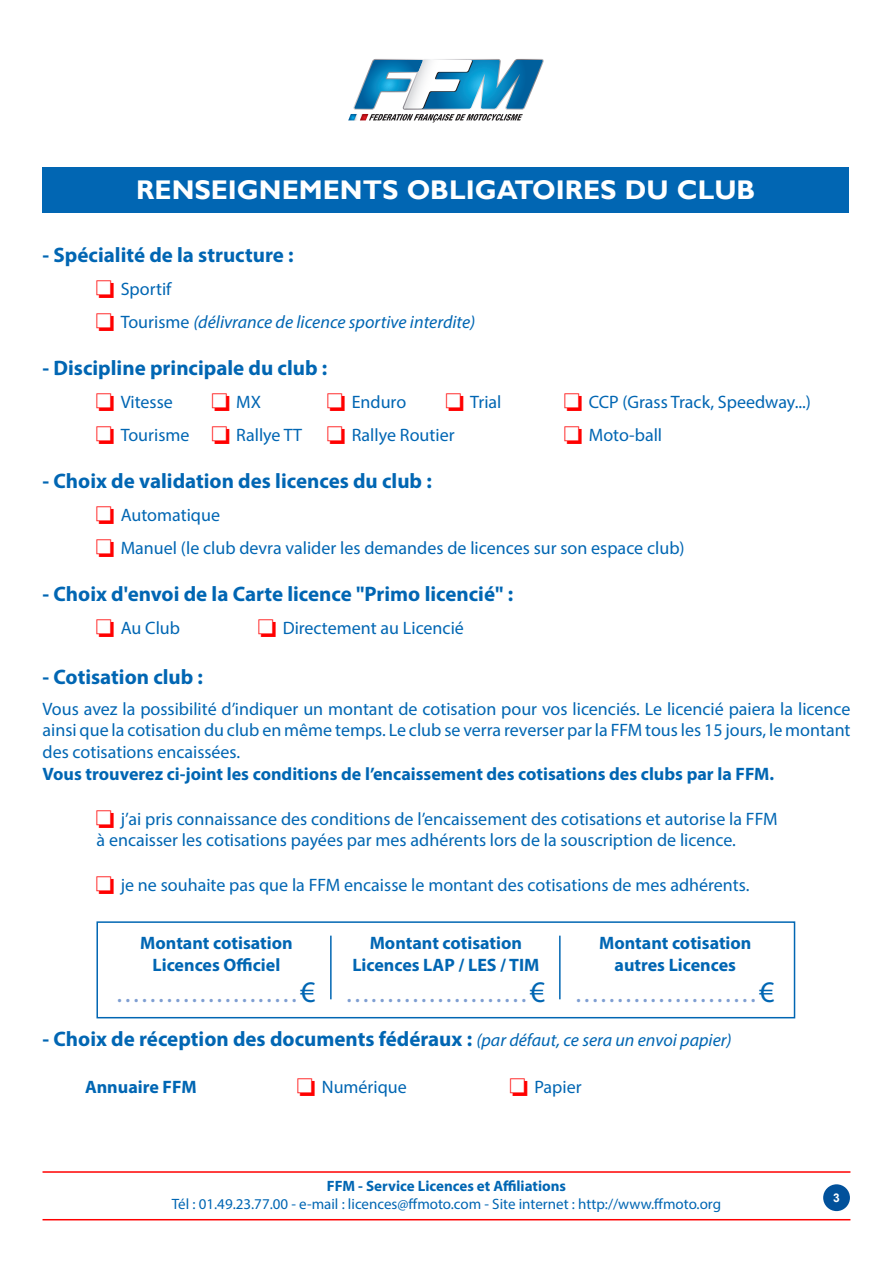
<style>
.page{position:relative;width:893px;height:1263px;background:#fff}
.page>*{position:absolute;margin:0;border:0;box-sizing:border-box;transform-origin:0 0}
.Normal_e{font:700 27px "Gill Sans";color:#fff}
.Texte_base{font:700 21px "Myriad Pro";color:#0166b3}
.Texte_base-2{font:18px/21.6px "Myriad Pro";color:#0166b3;text-align:justify}
.Texte_base-3{font:700 18px/21.6px "Myriad Pro";color:#0166b3;text-align:center}
.Texte_base-4{font:700 18px "Myriad Pro";color:#7e9ed2}
.Texte_base-5{font:italic 18px "Myriad Pro";color:#0166b3}
.t1{font:15px "Myriad Pro";color:#0166b3}
.t2{font:700 15px "Myriad Pro";color:#0166b3}
.t3{font:700 12px "Arial";color:#fff}
.s1{color:#f00}
.s2{font-style:normal}
.s3{font-weight:400;font-size:30px;color:#0166b3}
.s4{font-weight:400;font-style:italic;font-size:18px}
</style>
<div class="page">
<hr style="left:43px;top:1219px;width:807px;height:1px;background:#f00">
<hr style="left:43px;top:1171px;width:807px;height:2px;background:#f00">
<svg style="left:348px;top:59px;width:196px;height:63px"></svg>
<div style="left:823px;top:1184px;width:27px;height:27px;background:#01519b;border-radius:50%"></div>
<div style="left:43px;top:167px;width:806px;height:46px;background:#0166b3"></div>
<div style="left:96px;top:921px;width:699px;height:97px;border:2px solid #0166b3"></div>
<hr style="left:559px;top:936px;width:2px;height:63px;background:#0166b3">
<hr style="left:330px;top:936px;width:2px;height:63px;background:#0166b3">
<p class="Normal_e" style="left:136px;top:174px;width:621px">RENSEIGNEMENTS OBLIGATOIRES DU CLUB</p>
<p class="Texte_base" style="left:43px;top:242px;width:253px">- Spécialité de la structure :</p>
<p class="Texte_base-2" style="left:97px;top:278px;width:76px"><span class="s1">□</span> Sportif</p>
<p class="Texte_base-5" style="left:97px;top:311px;width:380px"><span class="s1">□</span> <span class="s2">Tourisme</span> (délivrance de licence sportive interdite)</p>
<p class="Texte_base" style="left:43px;top:354px;width:286px">- Discipline principale du club :</p>
<p class="Texte_base-2" style="left:97px;top:391px;width:78px"><span class="s1">□</span> Vitesse</p>
<p class="Texte_base-2" style="left:212px;top:391px;width:50px"><span class="s1">□</span> MX</p>
<p class="Texte_base-2" style="left:328px;top:391px;width:80px"><span class="s1">□</span> Enduro</p>
<p class="Texte_base-2" style="left:446px;top:391px;width:57px"><span class="s1">□</span> Trial</p>
<p class="Texte_base-2" style="left:565px;top:391px;width:248px"><span class="s1">□</span> CCP (Grass Track, Speedway...)</p>
<p class="Texte_base-2" style="left:97px;top:424px;width:360px"><span class="s1">□</span> Tourisme <span class="s1">□</span> Rallye TT <span class="s1">□</span> Rallye Routier</p>
<p class="Texte_base-2" style="left:565px;top:424px;width:99px"><span class="s1">□</span> Moto-ball</p>
<p class="Texte_base" style="left:43px;top:467px;width:391px">- Choix de validation des licences du club :</p>
<p class="Texte_base-2" style="left:97px;top:504px;width:125px"><span class="s1">□</span> Automatique</p>
<p class="Texte_base-2" style="left:97px;top:537px;width:590px"><span class="s1">□</span> Manuel (le club devra valider les demandes de licences sur son espace club)</p>
<p class="Texte_base" style="left:43px;top:580px;width:472px">- Choix d'envoi de la Carte licence "Primo licencié" :</p>
<p class="Texte_base-2" style="left:97px;top:617px;width:85px"><span class="s1">□</span> Au Club</p>
<p class="Texte_base-2" style="left:259px;top:617px;width:207px"><span class="s1">□</span> Directement au Licencié</p>
<p class="Texte_base" style="left:43px;top:663px;width:162px">- Cotisation club :</p>
<p class="Texte_base-2" style="left:43px;top:698px;width:810px">Vous avez la possibilité d’indiquer un montant de cotisation pour vos licenciés. Le licencié paiera la licence ainsi que la cotisation du club en même temps. Le club se verra reverser par la FFM tous les 15 jours, le montant des cotisations encaissées.</p>
<p class="Texte_base-3" style="left:43px;top:762px;width:733px">Vous trouverez ci-joint les conditions de l’encaissement des cotisations des clubs par la FFM.</p>
<p class="Texte_base-2" style="left:97px;top:807px;width:683px"><span class="s1">□</span> j’ai pris connaissance des conditions de l’encaissement des cotisations et autorise la FFM</p>
<p class="Texte_base-2" style="left:97px;top:829px;width:641px">à encaisser les cotisations payées par mes adhérents lors de la souscription de licence.</p>
<p class="Texte_base-2" style="left:97px;top:874px;width:654px"><span class="s1">□</span> je ne souhaite pas que la FFM encaisse le montant des cotisations de mes adhérents.</p>
<p class="Texte_base-3" style="left:140px;top:932px;width:154px">Montant cotisation<br>Licences Officiel</p>
<p class="Texte_base-4" style="left:117px;top:984px;width:200px">. . . . . . . . . . . . . . . . . . . . . .<span class="s3">€</span></p>
<p class="Texte_base-3" style="left:370px;top:932px;width:154px">Montant cotisation</p>
<p class="Texte_base-3" style="left:352px;top:953px;width:189px">Licences LAP / LES / TIM</p>
<p class="Texte_base-4" style="left:347px;top:984px;width:200px">. . . . . . . . . . . . . . . . . . . . . .<span class="s3">€</span></p>
<p class="Texte_base-3" style="left:599px;top:932px;width:154px">Montant cotisation</p>
<p class="Texte_base-3" style="left:614px;top:953px;width:123px">autres Licences</p>
<p class="Texte_base-4" style="left:576px;top:984px;width:200px">. . . . . . . . . . . . . . . . . . . . . .<span class="s3">€</span></p>
<p class="Texte_base" style="left:43px;top:1025px;width:691px">- Choix de réception des documents fédéraux : <span class="s4">(par défaut, ce sera un envoi papier)</span></p>
<p class="Texte_base-3" style="left:85px;top:1075px;width:113px">Annuaire FFM</p>
<p class="Texte_base-2" style="left:298px;top:1076px;width:111px"><span class="s1">□</span> Numérique</p>
<p class="Texte_base-2" style="left:510px;top:1076px;width:73px"><span class="s1">□</span> Papier</p>
<p class="t2" style="left:327px;top:1176px;width:241px">FFM - Service Licences et Affiliations</p>
<p class="t1" style="left:172px;top:1195px;width:551px">Tél : 01.49.23.77.00 - e-mail : licences@ffmoto.com - Site internet : http://www.ffmoto.org</p>
<p class="t3" style="left:833px;top:1189px;width:8px">3</p>
</div>
